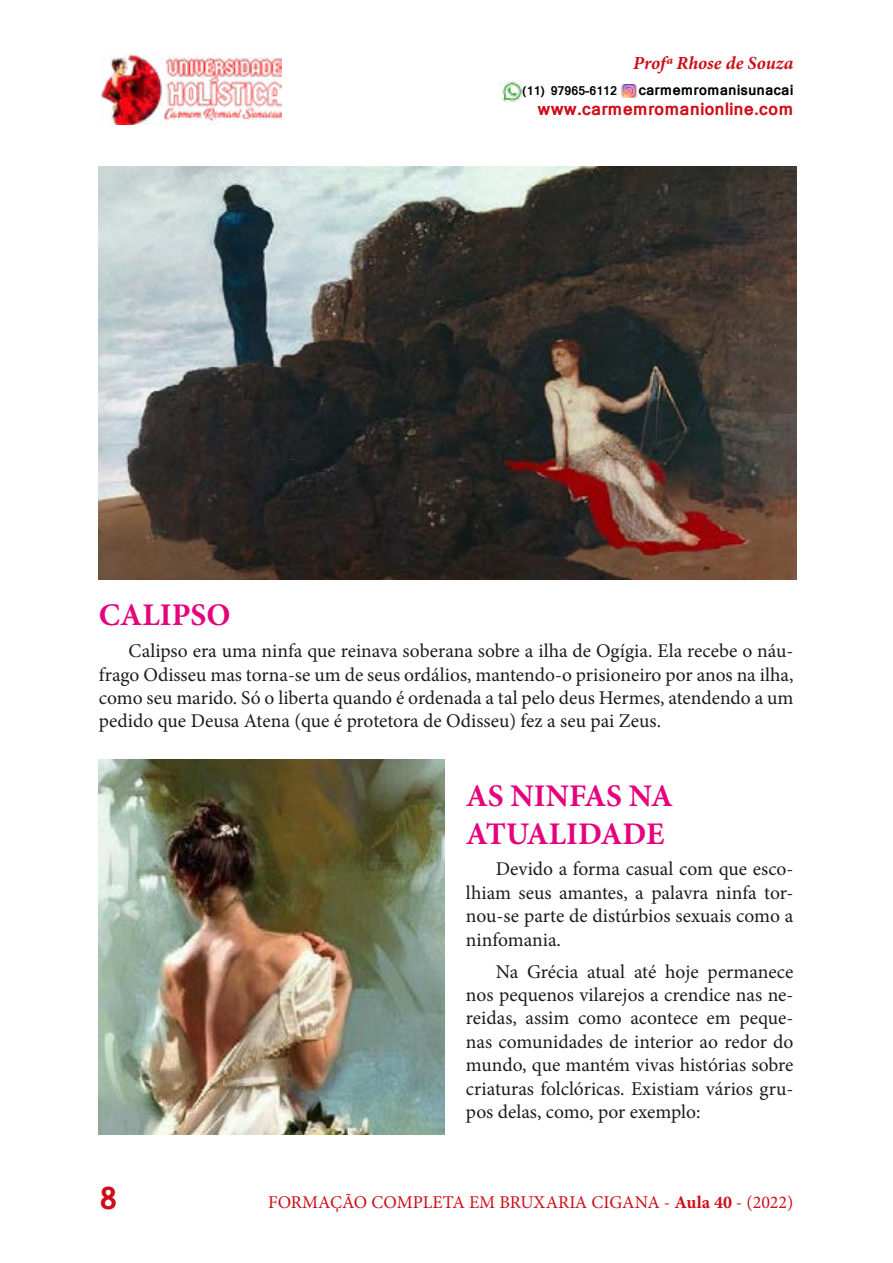
<style>
.page{position:relative;width:893px;height:1263px;background:#fff}
.page>*{position:absolute;margin:0;border:0;box-sizing:border-box;transform-origin:0 0}
.t1{font:700 31.5px/37.8px "Minion Pro";color:#e5037d}
.t2{font:700 30px "Mangal";color:#cd0d17}
.t3{font:19.5px/23.4px "Minion Pro";color:#1b1d1c;text-align:justify}
.t4{font:italic 700 18.45px "Minion Pro";color:#cd0d17}
.t5{font:18px "Minion Pro";color:#cd0d17}
.t6{font:700 17.1px "Mangal";color:#cd0d17}
.t7{font:700 14.25px "Mangal";color:#000}
.t8{font:700 12px "Mangal";color:#000}
.s1{font-weight:700}
</style>
<div class="page">
<img style="left:100px;top:54px;width:181px;height:70px">
<img style="left:500px;top:80px;width:22px;height:23px">
<img style="left:622px;top:84px;width:15px;height:14px">
<img style="left:98px;top:167px;width:699px;height:412px">
<img style="left:99px;top:759px;width:346px;height:375px">
<p class="t4" style="left:633px;top:49px;width:162px">Profª Rhose de Souza</p>
<p class="t8" style="left:523px;top:80px;width:96px">(11) 97965-6112</p>
<p class="t7" style="left:638px;top:77px;width:157px">carmemromanisunacai</p>
<p class="t6" style="left:538px;top:93px;width:257px">www.carmemromanionline.com</p>
<h1 class="t1" style="left:99px;top:596px;width:133px">CALIPSO</h1>
<p class="t3" style="left:99px;top:639px;width:696px;text-indent:30px">Calipso era uma ninfa que reinava soberana sobre a ilha de Ogígia. Ela recebe o náu&shy;frago Odisseu mas torna-se um de seus ordálios, mantendo-o prisioneiro por anos na ilha, como seu marido. Só o liberta quando é ordenada a tal pelo deus Hermes, atendendo a um pedido que Deusa Atena (que é protetora de Odisseu) fez a seu pai Zeus.</p>
<h2 class="t2" style="left:100px;top:1170px;width:19px">8</h2>
<h1 class="t1" style="left:466px;top:776px;width:208px">AS NINFAS NA<br>ATUALIDADE</h1>
<p class="t3" style="left:466px;top:857px;width:329px;text-indent:30px">Devido a forma casual com que esco&shy;lhiam seus amantes, a palavra ninfa tor&shy;nou-se parte de distúrbios sexuais como a ninfomania.</p>
<p class="t3" style="left:466px;top:960px;width:329px;text-indent:30px">Na Grécia atual até hoje permanece nos pequenos vilarejos a crendice nas ne&shy;reidas, assim como acontece em peque&shy;nas comunidades de interior ao redor do mundo, que mantém vivas histórias sobre criaturas folclóricas. Existiam vários gru&shy;pos delas, como, por exemplo:</p>
<p class="t5" style="left:268px;top:1190px;width:527px">FORMAÇÃO COMPLETA EM BRUXARIA CIGANA - <span class="s1">Aula 40</span> - (2022)</p>
</div>
